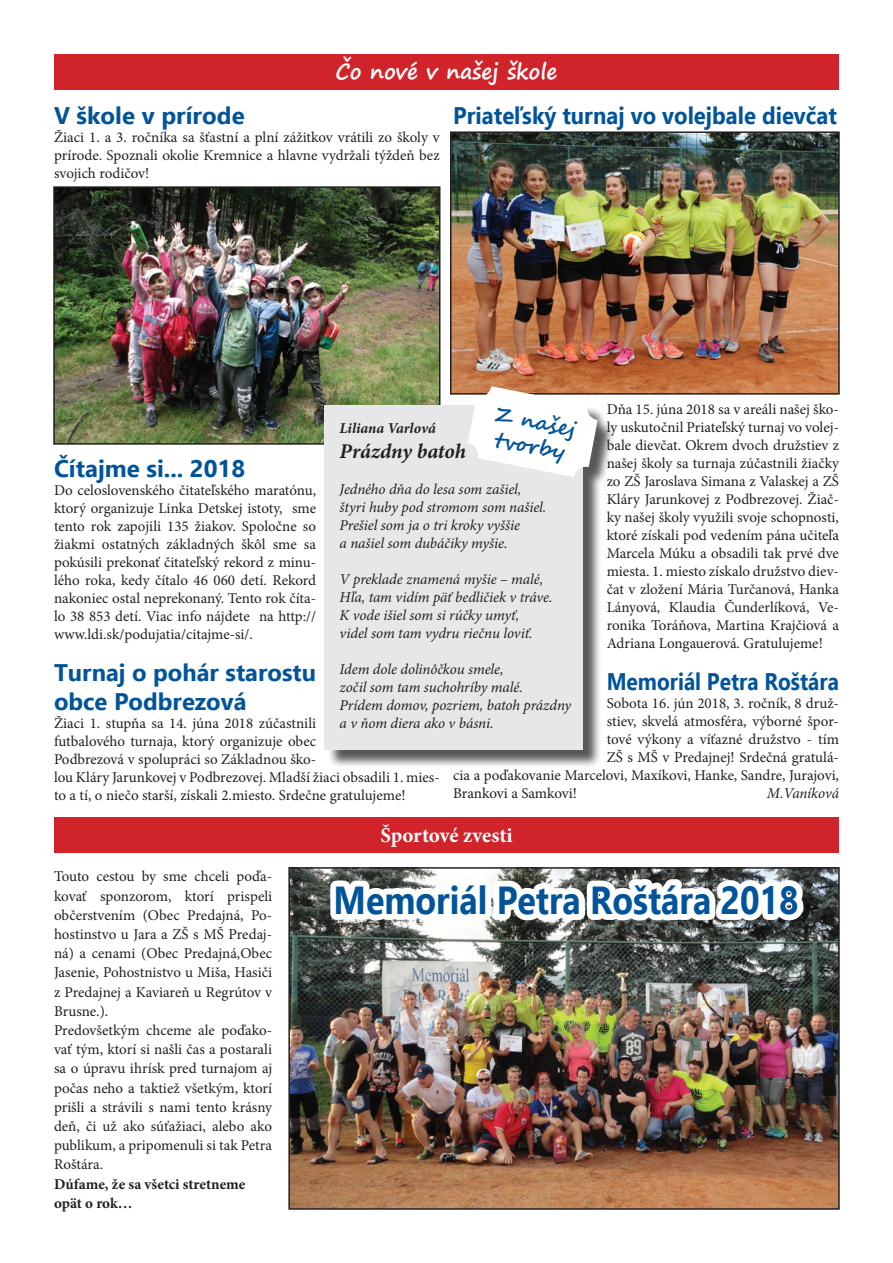
<style>
.page{position:relative;width:893px;height:1263px;background:#fff}
.page>*{position:absolute;margin:0;border:0;box-sizing:border-box;transform-origin:0 0}
.t1{font:700 39px "Ebrima";color:#015499;scale:.87 1}
.t2{font:700 24px/28.8px "Ebrima";color:#015499}
.t3{font:700 24px "Ebrima";color:#015499;scale:.92 1}
.t4{font:700 24px "Ebrima";color:#015499;scale:.87 1}
.t5{font:700 21px "Segoe Print";color:#fff}
.t6{font:700 21px "Minion Pro";color:#fff}
.t7{font:italic 700 21px "Minion Pro";letter-spacing:-.005em;color:#231f20}
.t8{font:700 21px/24px "Segoe Script";color:#015499}
.t9{font:15px/18px "Minion Pro";color:#231f20;text-align:justify}
.t10{font:italic 15px/18px "Minion Pro";letter-spacing:-.005em;color:#231f20}
.t11{font:700 15px/19.2px "Minion Pro";color:#231f20}
.t12{font:italic 700 15px "Minion Pro";letter-spacing:-.005em;color:#231f20}
</style>
<div class="page">
<div style="left:54px;top:54px;width:785px;height:36px;background:#d1232a"></div>
<img style="left:56px;top:189px;width:381px;height:253px">
<div style="left:53px;top:186px;width:387px;height:259px;border:2px solid #231f20"></div>
<img style="left:453px;top:134px;width:384px;height:258px">
<div style="left:450px;top:131px;width:390px;height:264px;border:2px solid #231f20"></div>
<div style="left:327px;top:389px;width:289px;height:379px;background:#231f20;opacity:.75"></div>
<div style="left:325px;top:405px;width:258px;height:344px;background:#e6e7e9"></div>
<svg style="left:468px;top:386px;width:130px;height:91px"></svg>
<img style="left:291px;top:870px;width:546px;height:337px">
<div style="left:288px;top:867px;width:552px;height:343px;border:2px solid #231f20"></div>
<div style="left:54px;top:818px;width:785px;height:35px;background:#d1232a"></div>
<svg style="left:324px;top:867px;width:489px;height:109px"></svg>
<h3 class="t5" style="left:336px;top:53px;width:223px">Čo nové v našej škole</h3>
<h2 class="t2" style="left:54px;top:102px;width:192px">V škole v prírode</h2>
<p class="t9" style="left:54px;top:128px;width:387px">Žiaci 1. a 3. ročníka sa šťastní a plní zážitkov vrátili zo školy v prírode. Spoznali okolie Kremnice a hlavne vydržali týždeň bez svojich rodičov!</p>
<h2 class="t3" style="left:453px;top:98px;width:419px">Priateľský turnaj vo volejbale dievčat</h2>
<p class="t9" style="left:607px;top:400px;width:234px">Dňa 15. júna 2018 sa v areáli našej ško&shy;ly uskutočnil Priateľský turnaj vo volej&shy;bale dievčat. Okrem dvoch družstiev z našej školy sa turnaja zúčastnili žiačky zo ZŠ Jaroslava Simana z Valaskej a ZŠ Kláry Jarunkovej z Podbrezovej. Žiač&shy;ky našej školy využili svoje schopnosti, ktoré získali pod vedením pána učiteľa Marcela Múku a obsadili tak prvé dve miesta. 1. miesto získalo družstvo diev&shy;čat v zložení Mária Turčanová, Hanka Lányová, Klaudia Čunderlíková, Ve&shy;ronika Toráňova, Martina Krajčiová a Adriana Longauerová. Gratulujeme!</p>
<h2 class="t4" style="left:607px;top:663px;width:268px">M emoriál Petra Roštára</h2>
<p class="t9" style="left:607px;top:694px;width:234px">Sobota 16. jún 2018, 3. ročník, 8 druž-</p>
<p class="t9" style="left:607px;top:712px;width:234px">stiev, skvelá atmosféra, výborné špor-</p>
<p class="t9" style="left:607px;top:730px;width:234px">tové výkony a víťazné družstvo - tím</p>
<p class="t9" style="left:607px;top:748px;width:234px">ZŠ s MŠ v Predajnej! Srdečná gratulá-</p>
<p class="t9" style="left:453px;top:766px;width:387px">cia a poďakovanie Marcelovi, Maxíkovi, Hanke, Sandre, Jurajovi,</p>
<p class="t9" style="left:453px;top:784px;width:125px">Brankovi a Samkovi!</p>
<p class="t10" style="left:767px;top:784px;width:74px">M.Vaníková</p>
<h3 class="t8" style="left:497px;top:403px;width:83px;rotate:11deg">Z našej tvorby</h3>
<p class="t12" style="left:340px;top:417px;width:98px">Liliana Varlová</p>
<h3 class="t7" style="left:340px;top:436px;width:128px">Prázdny batoh</h3>
<p class="t10" style="left:340px;top:480px;width:208px">Jedného dňa do lesa som zašiel, štyri huby pod stromom som našiel.<br>Prešiel som ja o tri kroky vyššie<br>a našiel som dubáčiky myšie.</p>
<p class="t10" style="left:340px;top:570px;width:214px">V preklade znamená myšie – malé,<br>Hľa, tam vidím päť bedličiek v tráve.<br>K vode išiel som si rúčky umyť,<br>videl som tam vydru riečnu loviť.</p>
<p class="t10" style="left:340px;top:660px;width:233px">Idem dole dolinôčkou smele,<br>zočil som tam suchohríby malé.<br>Prídem domov, pozriem, batoh prázdny a v ňom diera ako v básni.</p>
<h2 class="t2" style="left:54px;top:456px;width:193px">Čítajme si... 2018</h2>
<p class="t9" style="left:54px;top:481px;width:264px">Do celoslovenského čitateľského maratónu, ktorý organizuje Linka Detskej istoty, sme tento rok zapojili 135 žiakov. Spoločne so žiakmi ostatných základných škôl sme sa pokúsili prekonať čitateľský rekord z minu&shy;lého roka, kedy čítalo 46 060 detí. Rekord nakoniec ostal neprekonaný. Tento rok číta&shy;lo 38 853 detí. Viac info nájdete na http:// www.ldi.sk/podujatia/citajme-si/.</p>
<h2 class="t2" style="left:54px;top:659px;width:264px">Turnaj o pohár starostu obce Podbrezová</h2>
<p class="t9" style="left:54px;top:714px;width:387px;text-align:left">Žiaci 1. stupňa sa 14. júna 2018 zúčastnili<br>futbalového turnaja, ktorý organizuje obec<br>Podbrezová v spolupráci so Základnou ško-<br>lou Kláry Jarunkovej v Podbrezovej. Mladší žiaci obsadili 1. mies&shy;to a tí, o niečo starší, získali 2.miesto. Srdečne gratulujeme!</p>
<p class="t9" style="left:54px;top:867px;width:220px;line-height:19.2px;text-align:left">Touto cestou by sme chceli poďa&shy;kovať sponzorom, ktorí prispeli občerstvením (Obec Predajná, Po&shy;hostinstvo u Jara a ZŠ s MŠ Predaj&shy;ná) a cenami (Obec Predajná,Obec<br>Jasenie, Pohostnistvo u Miša, Hasiči z Predajnej a Kaviareň u Regrútov v<br>Brusne.).<br>Predovšetkým chceme ale poďako&shy;vať tým, ktorí si našli čas a postarali sa o úpravu ihrísk pred turnajom aj počas neho a taktiež všetkým, ktorí prišli a strávili s nami tento krásny deň, či už ako súťažiaci, alebo ako publikum, a pripomenuli si tak Petra<br>Roštára.</p>
<p class="t11" style="left:54px;top:1174px;width:193px">Dúfame, že sa všetci stretneme opät o rok…</p>
<h3 class="t6" style="left:380px;top:820px;width:134px">Športové zvesti</h3>
<h1 class="t1" style="left:334px;top:871px;width:536px">M emoriál Petra Roštára 2018</h1>
</div>
